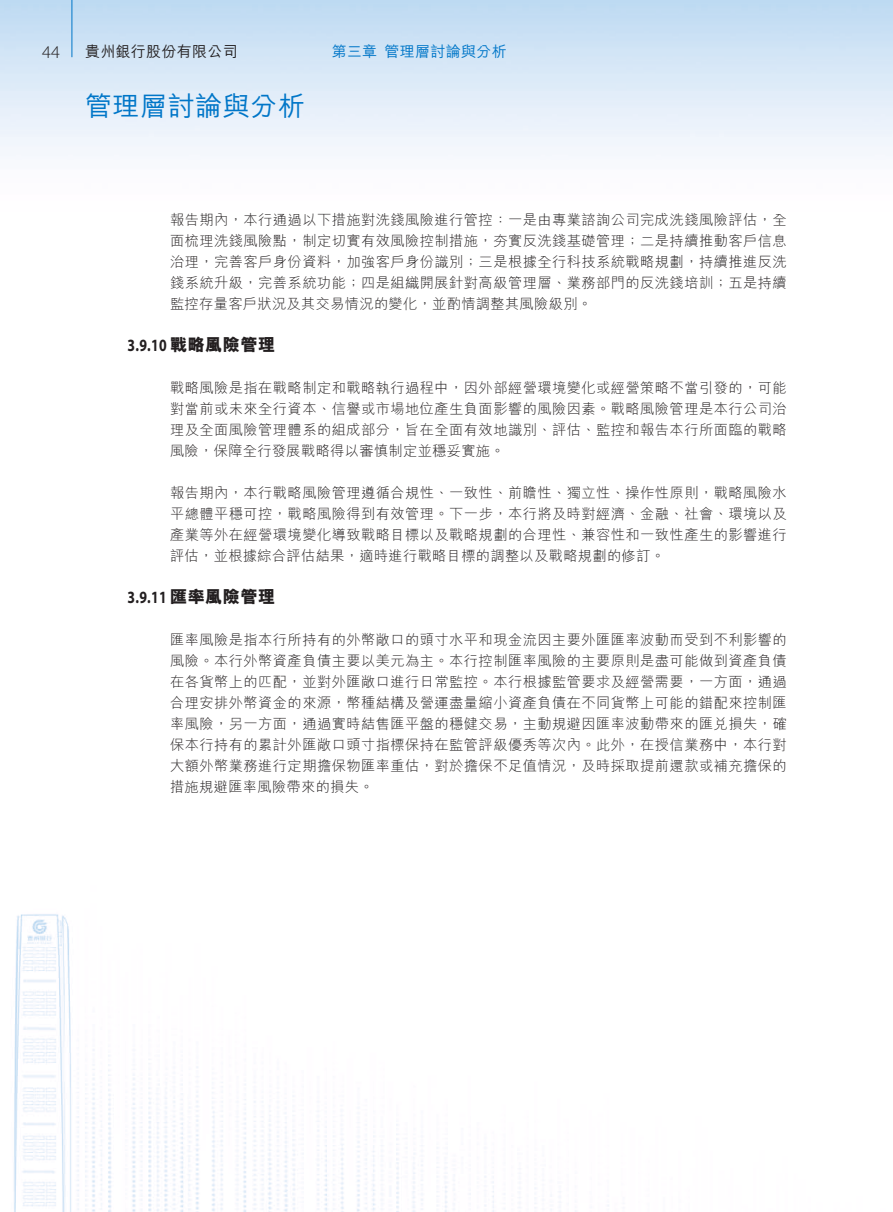
<style>
.page{position:relative;width:893px;height:1212px;background:#fff}
.page>*{position:absolute;margin:0;border:0;box-sizing:border-box;transform-origin:0 0}
.t1{font:500 27px "M Hei HK";letter-spacing:.02em;color:#0076c8}
.t2{font:300 18px "Myriad Pro";color:#231f20}
.t3{font:700 17.25px "Myriad Pro";color:#231f20;scale:.8 1}
.t4{font:500 15px "M Hei HK";letter-spacing:.02em;color:#0076c8}
.t5{font:500 15px "M Hei HK";letter-spacing:.02em;color:#231f20}
.t6{font:300 14.25px/21px "M Hei HK";letter-spacing:.02em;color:#231f20;text-align:justify}
.s1{font-family:"M Hei HK";font-weight:800}
</style>
<div class="page">
<img style="left:0;top:0;width:893px;height:1212px">
<hr style="left:72px;top:0;width:1px;height:57px;background:#0076c8">
<p class="t2" style="left:42px;top:41px;width:19px">44</p>
<p class="t5" style="left:85px;top:40px;width:154px">貴州銀行股份有限公司</p>
<p class="t4" style="left:332px;top:40px;width:177px">第三章 管理層討論與分析</p>
<h1 class="t1" style="left:85px;top:87px;width:221px">管理層討論與分析</h1>
<p class="t6" style="left:170px;top:209px;width:618px">報告期內，本行通過以下措施對洗錢風險進行管控：一是由專業諮詢公司完成洗錢風險評估，全面梳理洗錢風險點，制定切實有效風險控制措施，夯實反洗錢基礎管理；二是持續推動客戶信息治理，完善客戶身份資料，加強客戶身份識別；三是根據全行科技系統戰略規劃，持續推進反洗錢系統升級，完善系統功能；四是組織開展針對高級管理層、業務部門的反洗錢培訓；五是持續監控存量客戶狀況及其交易情況的變化，並酌情調整其風險級別。</p>
<p class="t3" style="left:128px;top:334px;width:186px">3.9.10 <span class="s1">戰略風險管理</span></p>
<p class="t6" style="left:170px;top:377px;width:618px">戰略風險是指在戰略制定和戰略執行過程中，因外部經營環境變化或經營策略不當引發的，可能對當前或未來全行資本、信譽或市場地位產生負面影響的風險因素。戰略風險管理是本行公司治理及全面風險管理體系的組成部分，旨在全面有效地識別、評估、監控和報告本行所面臨的戰略風險，保障全行發展戰略得以審慎制定並穩妥實施。</p>
<p class="t6" style="left:170px;top:482px;width:618px">報告期內，本行戰略風險管理遵循合規性、一致性、前瞻性、獨立性、操作性原則，戰略風險水平總體平穩可控，戰略風險得到有效管理。下一步，本行將及時對經濟、金融、社會、環境以及產業等外在經營環境變化導致戰略目標以及戰略規劃的合理性、兼容性和一致性產生的影響進行評估，並根據綜合評估結果，適時進行戰略目標的調整以及戰略規劃的修訂。</p>
<p class="t3" style="left:128px;top:586px;width:186px">3.9.11 <span class="s1">匯率風險管理</span></p>
<p class="t6" style="left:170px;top:629px;width:618px">匯率風險是指本行所持有的外幣敞口的頭寸水平和現金流因主要外匯匯率波動而受到不利影響的風險。本行外幣資產負債主要以美元為主。本行控制匯率風險的主要原則是盡可能做到資產負債在各貨幣上的匹配，並對外匯敞口進行日常監控。本行根據監管要求及經營需要，一方面，通過合理安排外幣資金的來源，幣種結構及營運盡量縮小資產負債在不同貨幣上可能的錯配來控制匯率風險，另一方面，通過實時結售匯平盤的穩健交易，主動規避因匯率波動帶來的匯兌損失，確保本行持有的累計外匯敞口頭寸指標保持在監管評級優秀等次內。此外，在授信業務中，本行對大額外幣業務進行定期擔保物匯率重估，對於擔保不足值情況，及時採取提前還款或補充擔保的措施規避匯率風險帶來的損失。</p>
</div>
